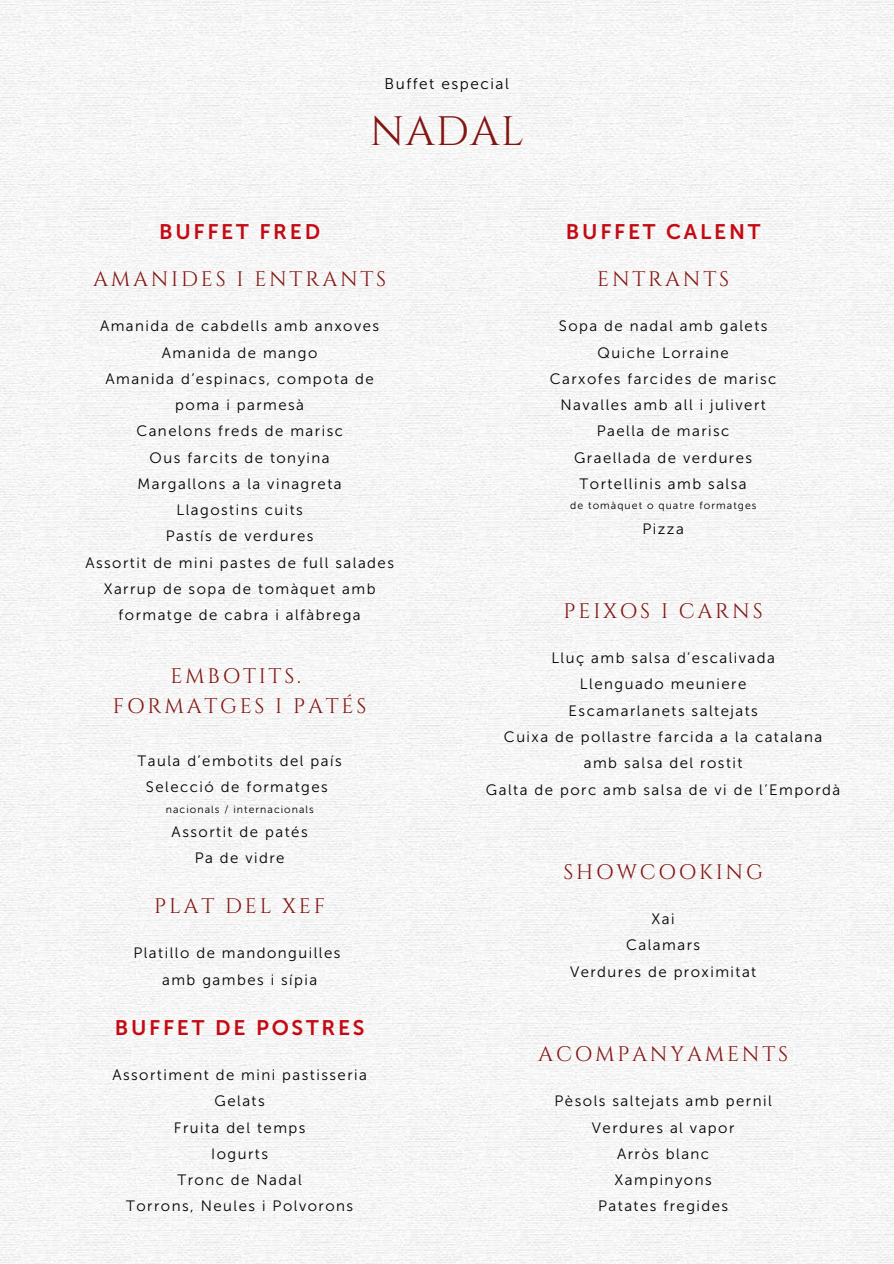
<style>
.page{position:relative;width:894px;height:1264px;background:#fff}
.page>*{position:absolute;margin:0;border:0;box-sizing:border-box;transform-origin:0 0}
.t1{font:41.1px "Cinzel";letter-spacing:.03em;color:#811512}
.t2{font:21px/29.2px "Cinzel";letter-spacing:.13em;color:#811512;text-align:center}
.t3{font:21px "Museo Sans 700";letter-spacing:.13em;color:#c40a13}
.t4{font:15.45px "Museo Sans 300";letter-spacing:.1em;color:#000}
.t5{font:15px/26.2px "Museo Sans 300";letter-spacing:.1em;color:#000;text-align:center}
.t6{font:10.5px "Museo Sans 300";letter-spacing:.1em;color:#000}
</style>
<div class="page">
<img style="left:0;top:0;width:893px;height:1263px">
<p class="t4" style="left:384px;top:74px;width:126px">Buffet especial</p>
<h1 class="t1" style="left:369px;top:105px;width:155px">NADAL</h1>
<h2 class="t3" style="left:159px;top:219px;width:162px">BUFFET FRED</h2>
<h2 class="t3" style="left:565px;top:219px;width:196px">BUFFET CALENT</h2>
<h2 class="t2" style="left:93px;top:265px;width:294px">AMANIDES I ENTRANTS</h2>
<h2 class="t2" style="left:597px;top:265px;width:133px">ENTRANTS</h2>
<p class="t5" style="left:85px;top:313px;width:310px">Amanida de cabdells amb anxoves<br>Amanida de mango<br>Amanida d’espinacs, compota de poma i parmesà<br>Canelons freds de marisc<br>Ous farcits de tonyina<br>Margallons a la vinagreta<br>Llagostins cuits<br>Pastís de verdures<br>Assortit de mini pastes de full salades<br>Xarrup de sopa de tomàquet amb formatge de cabra i alfàbrega</p>
<p class="t5" style="left:549px;top:313px;width:228px">Sopa de nadal amb galets<br>Quiche Lorraine<br>Carxofes farcides de marisc<br>Navalles amb all i julivert<br>Paella de marisc<br>Graellada de verdures<br>Tortellinis amb salsa</p>
<p class="t6" style="left:570px;top:499px;width:188px">de tomàquet o quatre formatges</p>
<p class="t5" style="left:642px;top:515px;width:43px">Pizza</p>
<h2 class="t2" style="left:563px;top:597px;width:200px">PEIXOS I CARNS</h2>
<h2 class="t2" style="left:113px;top:662px;width:255px">EMBOTITS.<br>FORMATGES I PATÉS</h2>
<p class="t5" style="left:137px;top:748px;width:206px">Taula d’embotits del país<br>Selecció de formatges</p>
<p class="t6" style="left:166px;top:802px;width:149px">nacionals / internacionals</p>
<p class="t5" style="left:172px;top:818px;width:137px">Assortit de patés<br>Pa de vidre</p>
<h2 class="t2" style="left:154px;top:892px;width:172px">PLAT DEL XEF</h2>
<p class="t5" style="left:133px;top:940px;width:208px">Platillo de mandonguilles amb gambes i sípia</p>
<h2 class="t3" style="left:115px;top:1015px;width:251px">BUFFET DE POSTRES</h2>
<p class="t5" style="left:112px;top:1061px;width:256px">Assortiment de mini pastisseria<br>Gelats<br>Fruita del temps<br>Iogurts<br>Tronc de Nadal<br>Torrons, Neules i Polvorons</p>
<p class="t5" style="left:486px;top:645px;width:356px">Lluç amb salsa d’escalivada<br>Llenguado meuniere<br>Escamarlanets saltejats<br>Cuixa de pollastre farcida a la catalana amb salsa del rostit<br>Galta de porc amb salsa de vi de l’Empordà</p>
<h2 class="t2" style="left:563px;top:858px;width:201px">SHOWCOOKING</h2>
<p class="t5" style="left:570px;top:905px;width:188px">Xai<br>Calamars<br>Verdures de proximitat</p>
<h2 class="t2" style="left:538px;top:1040px;width:251px">ACOMPANYAMENTS</h2>
<p class="t5" style="left:554px;top:1088px;width:219px">Pèsols saltejats amb pernil<br>Verdures al vapor<br>Arròs blanc<br>Xampinyons<br>Patates fregides</p>
</div>
